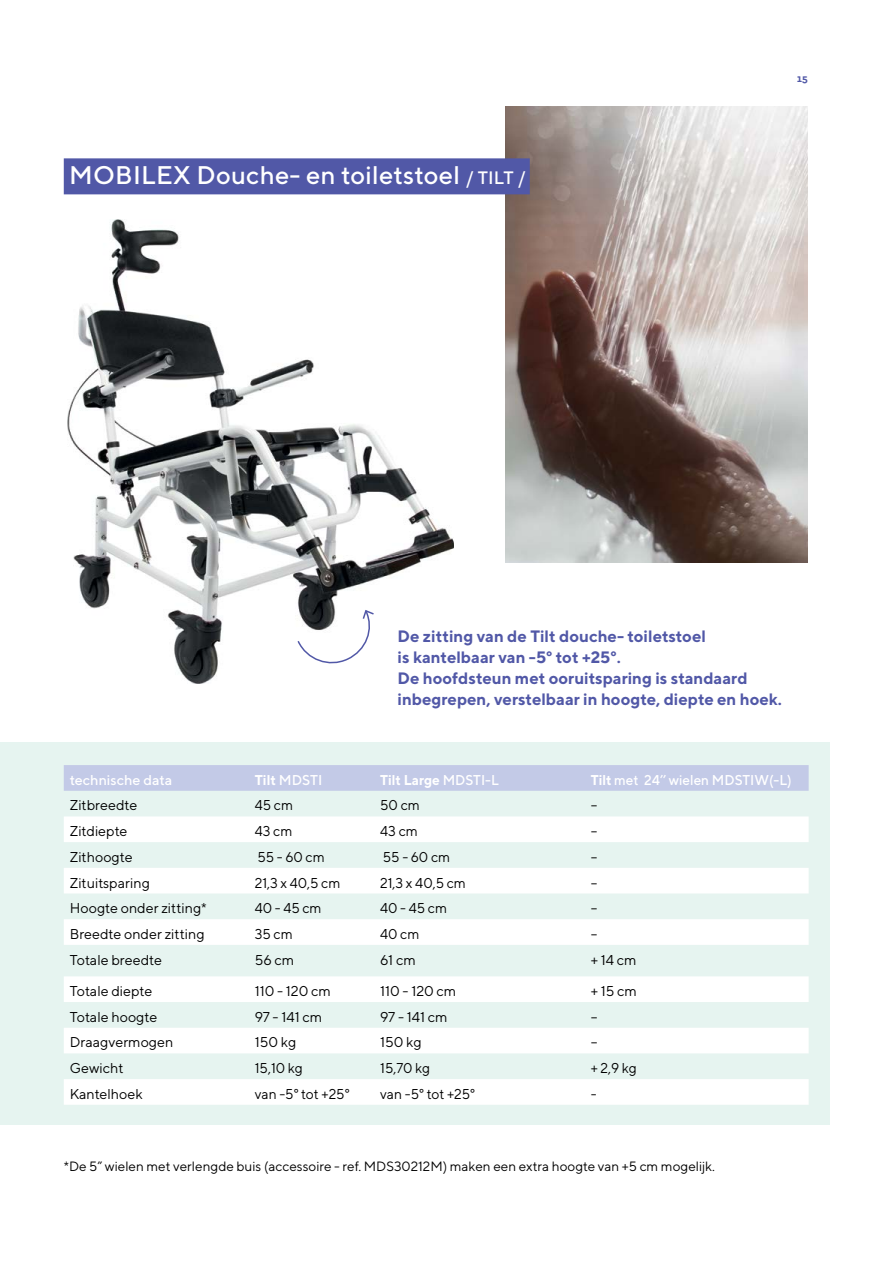
<style>
.page{position:relative;width:893px;height:1263px;background:#fff}
.page>*{position:absolute;margin:0;border:0;box-sizing:border-box;transform-origin:0 0}
.t1{font:500 25.5px "TT Norms";letter-spacing:.01em;color:#fff}
.t2{font:700 16.5px/21px "TT Norms";color:#5158a7}
.t3{font:14.25px "TT Norms";color:#000}
.t4{font:500 14.25px "TT Norms";color:#fff;scale:.95 1}
.t5{font:500 14.25px "TT Norms";color:#fff}
.t6{font:700 14.25px "TT Norms";color:#fff;scale:.95 1}
.t7{font:13.5px "TT Norms";color:#000}
.t8{font:700 10.5px "Cera Basic";color:#5158a7}
.s1{font-size:18px}
.s2{font-weight:700}
.s3{font-weight:500}
</style>
<div class="page">
<img style="left:505px;top:106px;width:303px;height:456px">
<div style="left:0;top:742px;width:829px;height:382px;background:#e6f4f0"></div>
<img style="left:67px;top:219px;width:387px;height:465px">
<div style="left:64px;top:765px;width:745px;height:26px;background:#c3cae7"></div>
<svg style="left:64px;top:816px;width:745px;height:289px;fill:#fff"></svg>
<div style="left:64px;top:158px;width:466px;height:36px;background:#5158a7"></div>
<svg style="left:296px;top:609px;width:79px;height:59px"></svg>
<h1 class="t1" style="left:69px;top:159px;width:458px">MOBILEX Douche- en toiletstoel <span class="s1">/ TILT /</span></h1>
<p class="t8" style="left:797px;top:72px;width:13px">15</p>
<p class="t2" style="left:398px;top:625px;width:386px">De zitting van de Tilt douche- toiletstoel<br>is kantelbaar van -5° tot +25°.<br>De hoofdsteun met ooruitsparing is standaard inbegrepen, verstelbaar in hoogte, diepte en hoek.</p>
<p class="t5" style="left:70px;top:771px;width:104px">technische data</p>
<p class="t5" style="left:255px;top:771px;width:69px"><span class="s2">Tilt</span> MDSTI</p>
<p class="t6" style="left:380px;top:771px;width:126px">Tilt Large <span class="s3">MDSTI-L</span></p>
<p class="t4" style="left:591px;top:771px;width:213px"><span class="s2">Tilt</span> met 24’’ wielen MDSTIW(-L)</p>
<p class="t3" style="left:70px;top:797px;width:69px">Zitbreedte</p>
<p class="t3" style="left:255px;top:797px;width:40px">45 cm</p>
<p class="t3" style="left:380px;top:797px;width:41px">50 cm</p>
<p class="t3" style="left:591px;top:797px;width:4px">--</p>
<p class="t3" style="left:70px;top:822px;width:59px">Zitdiepte</p>
<p class="t3" style="left:255px;top:822px;width:39px">43 cm</p>
<p class="t3" style="left:380px;top:822px;width:39px">43 cm</p>
<p class="t3" style="left:591px;top:822px;width:4px">--</p>
<p class="t3" style="left:70px;top:848px;width:64px">Zithoogte</p>
<p class="t3" style="left:257px;top:848px;width:69px">55 - 60 cm</p>
<p class="t3" style="left:383px;top:848px;width:69px">55 - 60 cm</p>
<p class="t3" style="left:591px;top:848px;width:4px">--</p>
<p class="t3" style="left:70px;top:874px;width:82px">Zituitsparing</p>
<p class="t3" style="left:255px;top:874px;width:87px">21,3 x 40,5 cm</p>
<p class="t3" style="left:380px;top:874px;width:87px">21,3 x 40,5 cm</p>
<p class="t3" style="left:591px;top:874px;width:4px">--</p>
<p class="t3" style="left:70px;top:899px;width:139px">Hoogte onder zitting*</p>
<p class="t3" style="left:255px;top:899px;width:68px">40 - 45 cm</p>
<p class="t3" style="left:380px;top:899px;width:68px">40 - 45 cm</p>
<p class="t3" style="left:591px;top:899px;width:4px">--</p>
<p class="t3" style="left:70px;top:925px;width:136px">Breedte onder zitting</p>
<p class="t3" style="left:255px;top:925px;width:39px">35 cm</p>
<p class="t3" style="left:380px;top:925px;width:41px">40 cm</p>
<p class="t3" style="left:591px;top:925px;width:4px">--</p>
<p class="t3" style="left:70px;top:951px;width:94px">Totale breedte</p>
<p class="t3" style="left:255px;top:951px;width:41px">56 cm</p>
<p class="t3" style="left:380px;top:951px;width:37px">61 cm</p>
<p class="t3" style="left:591px;top:951px;width:47px">+ 14 cm</p>
<p class="t3" style="left:70px;top:982px;width:84px">Totale diepte</p>
<p class="t3" style="left:255px;top:982px;width:78px">110 - 120 cm</p>
<p class="t3" style="left:380px;top:982px;width:78px">110 - 120 cm</p>
<p class="t3" style="left:591px;top:982px;width:48px">+ 15 cm</p>
<p class="t3" style="left:70px;top:1008px;width:89px">Totale hoogte</p>
<p class="t3" style="left:255px;top:1008px;width:69px">97 - 141 cm</p>
<p class="t3" style="left:380px;top:1008px;width:69px">97 - 141 cm</p>
<p class="t3" style="left:591px;top:1008px;width:4px">--</p>
<p class="t3" style="left:70px;top:1034px;width:105px">Draagvermogen</p>
<p class="t3" style="left:255px;top:1034px;width:43px">150 kg</p>
<p class="t3" style="left:380px;top:1034px;width:43px">150 kg</p>
<p class="t3" style="left:591px;top:1034px;width:4px">--</p>
<p class="t3" style="left:70px;top:1059px;width:55px">Gewicht</p>
<p class="t3" style="left:255px;top:1059px;width:50px">15,10 kg</p>
<p class="t3" style="left:380px;top:1059px;width:51px">15,70 kg</p>
<p class="t3" style="left:591px;top:1059px;width:48px">+ 2,9 kg</p>
<p class="t3" style="left:70px;top:1085px;width:74px">Kantelhoek</p>
<p class="t3" style="left:255px;top:1085px;width:96px">van -5° tot +25°</p>
<p class="t3" style="left:380px;top:1085px;width:96px">van -5° tot +25°</p>
<p class="t3" style="left:591px;top:1085px;width:7px">-</p>
<p class="t7" style="left:64px;top:1158px;width:653px">*De 5” wielen met verlengde buis (accessoire - ref. MDS30212M) maken een extra hoogte van +5 cm mogelijk.</p>
</div>
